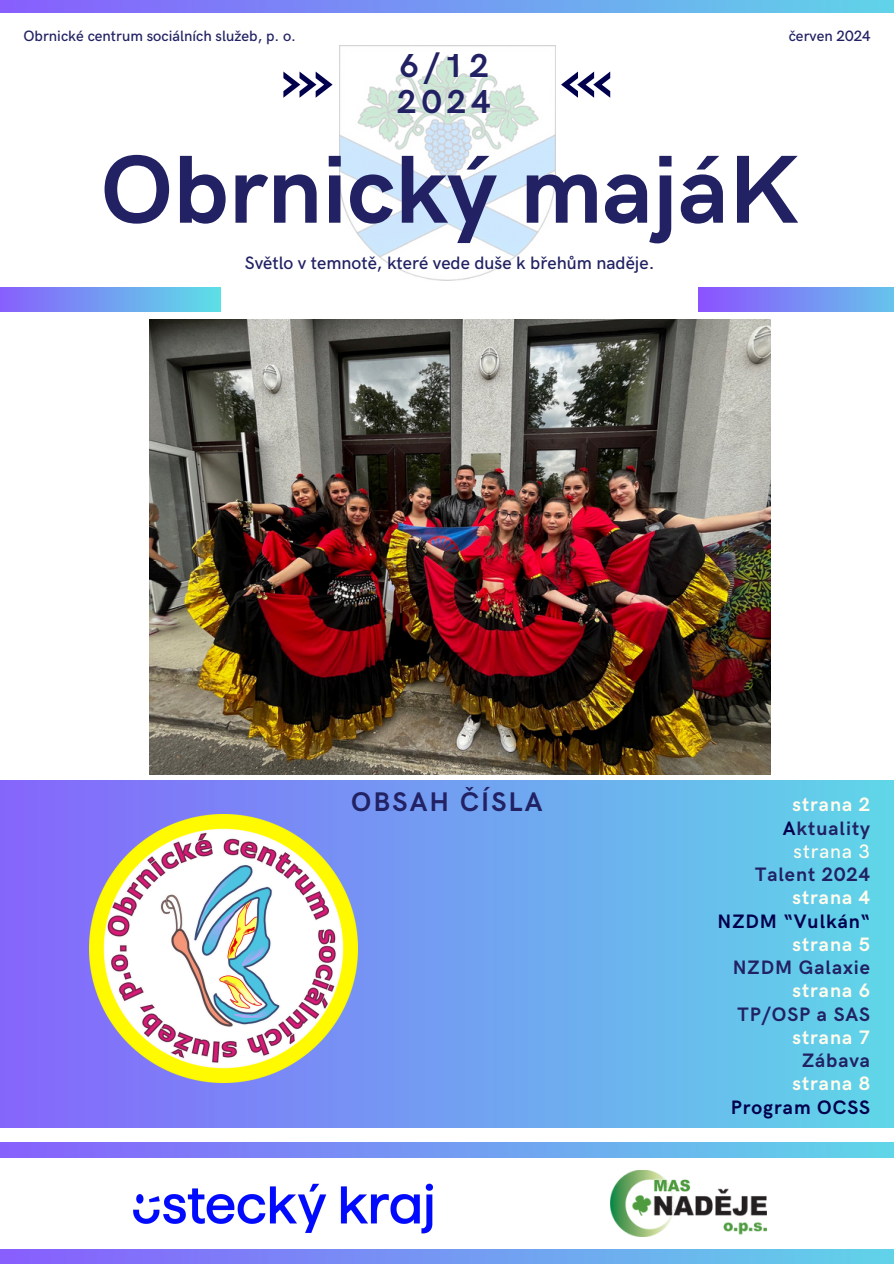
<style>
.page{position:relative;width:894px;height:1264px;background:#fff}
.page>*{position:absolute;margin:0;border:0;box-sizing:border-box;transform-origin:0 0}
.t1{font:700 96.9px "HK Grotesk";color:#212163}
.t2{font:700 33.3px/36px "HK Grotesk";letter-spacing:.165em;color:#212163}
.t3{font:700 27px "HK Grotesk";letter-spacing:.08em;color:#212163}
.t4{font:700 19.5px/23.2px "HK Grotesk";letter-spacing:.05em;color:#212163;text-align:right}
.t5{font:500 18px "HK Grotesk";color:#212163}
.t6{font:500 15px "HK Grotesk";color:#212163}
.s1{color:#fffcee}
.s2{color:#00004d}
.s3{font-weight:500;color:#fffcee}
</style>
<div class="page">
<div style="left:0;top:288px;width:220px;height:23px;background:linear-gradient(to right,#885ffd,#5ddfe6)"></div>
<div style="left:698px;top:288px;width:195px;height:23px;background:linear-gradient(to right,#8c51ff,#66c3eb)"></div>
<img style="left:339px;top:46px;width:216px;height:235px">
<svg style="left:283px;top:72px;width:49px;height:25px"></svg>
<svg style="left:561px;top:72px;width:49px;height:25px"></svg>
<svg style="left:0;top:0;width:893px;height:12px;background:#7498f2"></svg>
<svg style="left:0;top:1249px;width:893px;height:14px;background:#729df1"></svg>
<img style="left:105px;top:1183px;width:355px;height:73px">
<img style="left:610px;top:1170px;width:156px;height:66px">
<svg style="left:0;top:1142px;width:893px;height:15px;background:#739bf2"></svg>
<div style="left:0;top:780px;width:893px;height:347px;background:linear-gradient(to right,#8666fb,#60d6e8)"></div>
<img style="left:89px;top:814px;width:268px;height:267px">
<img style="left:150px;top:319px;width:620px;height:455px">
<p class="t6" style="left:23px;top:28px;width:274px">Obrnické centrum sociálních služeb, p. o.</p>
<h3 class="t6" style="left:788px;top:28px;width:84px">červen 2024</h3>
<p class="t2" style="left:397px;top:49px;width:95px">6/12<br>2024</p>
<p class="t1" style="left:101px;top:135px;width:699px">Obrnický majáK</p>
<h1 class="t5" style="left:245px;top:252px;width:411px">Světlo v temnotě, které vede duše k břehům naděje.</h1>
<h4 class="t3" style="left:351px;top:787px;width:193px">OBSAH ČÍSLA</h4>
<h4 class="t4" style="left:717px;top:793px;width:154px"><span class="s1">strana 2<br></span><span class="s2">A</span>ktuality<br><span class="s3">strana 3<br></span>Talent 2024 <span class="s1">strana 4<br></span><span class="s2">NZDM “Vulkán“ </span><span class="s1">strana 5<br></span>NZDM Galaxie <span class="s1">strana 6<br></span>TP/OSP a SAS <span class="s1">strana 7<br></span>Zábava<br><span class="s1">strana 8<br></span><span class="s2">Program OCSS</span></h4>
</div>
